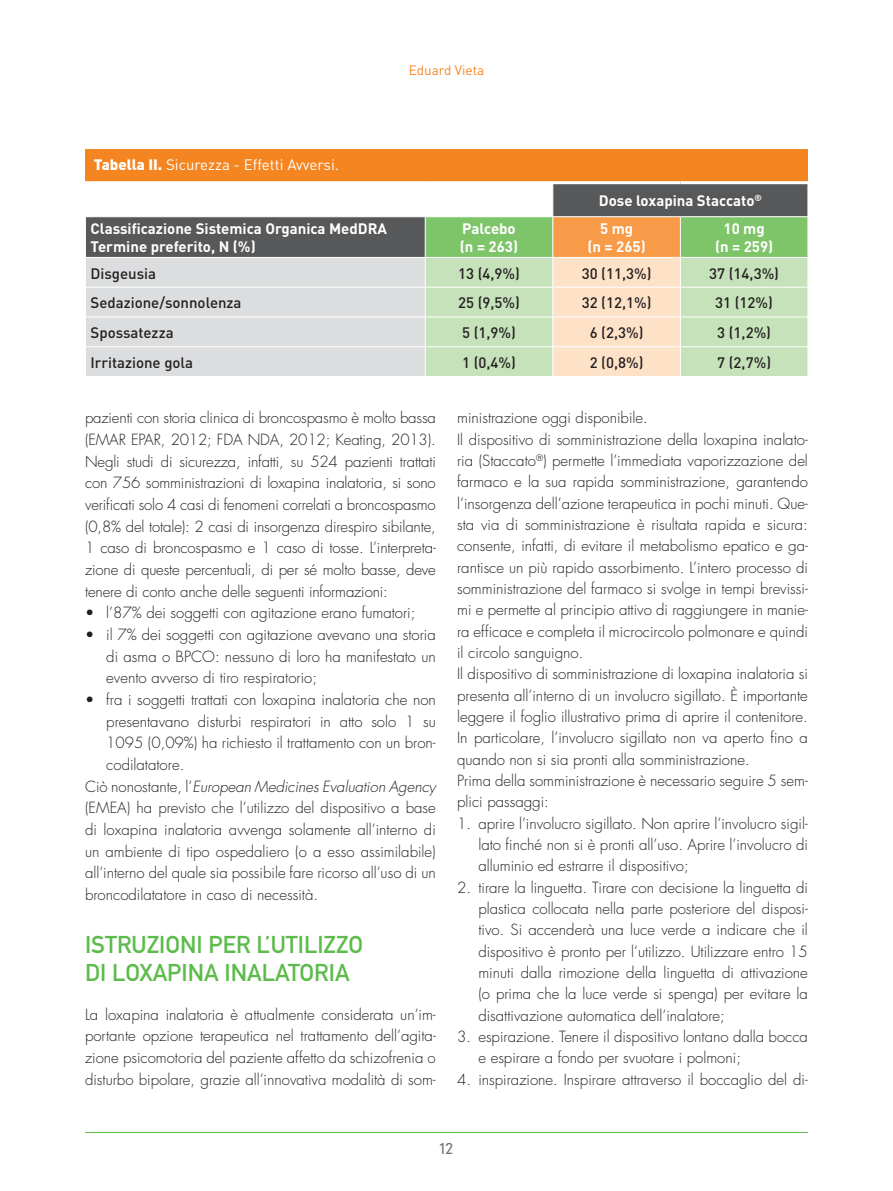
<style>
.page{position:relative;width:893px;height:1191px;background:#fff}
.page>*{position:absolute;margin:0;border:0;box-sizing:border-box;transform-origin:0 0}
.t1{font:24px/27.6px "DIN Mittelschrift Std";color:#5cbb4b}
.t2{font:300 15px/21.3px "Futura Std";color:#231f20;text-align:justify}
.t3{font:500 15px "DIN";color:#231f20}
.t4{font:700 15px/18px "DIN";color:#fff}
.t5{font:italic 300 15px "Futura Std";color:#231f20}
.t6{font:15px "DIN";color:#fff}
.t7{font:300 15px "DIN Neuzeit Grotesk Std";color:#6c6d70}
.t8{font:13.5px "DIN";color:#f58520}
.s1{font-weight:900}
.s2{font-style:normal}
</style>
<div class="page">
<hr style="left:85px;top:1132px;width:723px;height:1px;background:#5cbb4b">
<div style="left:85px;top:149px;width:723px;height:34px;background:#f58520"></div>
<div style="left:553px;top:184px;width:254px;height:32px;background:#57585a"></div>
<hr style="left:85px;top:181px;width:340px;height:3px;background:#fff">
<hr style="left:425px;top:181px;width:128px;height:3px;background:#fff">
<hr style="left:553px;top:181px;width:127px;height:3px;background:#fff">
<hr style="left:680px;top:181px;width:128px;height:3px;background:#fff">
<svg style="left:85px;top:217px;width:723px;height:159px;background:#c5cbb3"></svg>
<p class="t6" style="left:94px;top:155px;width:246px"><span class="s1">Tabella II.</span> Sicurezza - Effetti Avversi.</p>
<p class="t8" style="left:409px;top:61px;width:77px">Eduard Vieta</p>
<p class="t4" style="left:599px;top:191px;width:165px">Dose loxapina Staccato<sup>®</sup></p>
<p class="t4" style="left:91px;top:219px;width:298px">Classificazione Sistemica Organica MedDRA<br>Termine preferito, N (%)</p>
<p class="t4" style="left:460px;top:219px;width:60px">Palcebo (n = 263)</p>
<p class="t4" style="left:587px;top:219px;width:60px;text-align:center">5 mg<br>(n = 265)</p>
<p class="t4" style="left:715px;top:219px;width:60px;text-align:center">10 mg (n = 259)</p>
<p class="t3" style="left:91px;top:263px;width:67px">Disgeusia</p>
<p class="t3" style="left:458px;top:263px;width:63px">13 (4,9%)</p>
<p class="t3" style="left:582px;top:263px;width:71px">30 (11,3%)</p>
<p class="t3" style="left:709px;top:263px;width:71px">37 (14,3%)</p>
<p class="t3" style="left:91px;top:293px;width:153px">Sedazione/sonnolenza</p>
<p class="t3" style="left:458px;top:293px;width:63px">25 (9,5%)</p>
<p class="t3" style="left:582px;top:293px;width:71px">32 (12,1%)</p>
<p class="t3" style="left:715px;top:293px;width:59px">31 (12%)</p>
<p class="t3" style="left:91px;top:323px;width:85px">Spossatezza</p>
<p class="t3" style="left:462px;top:323px;width:55px">5 (1,9%)</p>
<p class="t3" style="left:590px;top:323px;width:55px">6 (2,3%)</p>
<p class="t3" style="left:717px;top:323px;width:55px">3 (1,2%)</p>
<p class="t3" style="left:91px;top:353px;width:104px">Irritazione gola</p>
<p class="t3" style="left:462px;top:353px;width:55px">1 (0,4%)</p>
<p class="t3" style="left:590px;top:353px;width:55px">2 (0,8%)</p>
<p class="t3" style="left:717px;top:353px;width:55px">7 (2,7%)</p>
<p class="t2" style="left:85px;top:407px;width:352px">pazienti con storia clinica di broncospasmo è molto bassa (EMAR EPAR, 2012; FDA NDA, 2012; Keating, 2013).<br>Negli studi di sicurezza, infatti, su 524 pazienti trattati con 756 somministrazioni di loxapina inalatoria, si sono verificati solo 4 casi di fenomeni correlati a broncospasmo (0,8% del totale): 2 casi di insorgenza direspiro sibilante, 1 caso di broncospasmo e 1 caso di tosse. L’interpreta&shy;zione di queste percentuali, di per sé molto basse, deve tenere di conto anche delle seguenti informazioni:</p>
<p class="t2" style="left:85px;top:602px;width:332px">• l’87% dei soggetti con agitazione erano fumatori;</p>
<p class="t2" style="left:106px;top:624px;width:331px;text-indent:-21px">• il 7% dei soggetti con agitazione avevano una storia di asma o BPCO: nessuno di loro ha manifestato un evento avverso di tiro respiratorio;</p>
<p class="t2" style="left:85px;top:689px;width:352px">• fra i soggetti trattati con loxapina inalatoria che non</p>
<p class="t2" style="left:106px;top:711px;width:331px">presentavano disturbi respiratori in atto solo 1 su</p>
<p class="t2" style="left:106px;top:732px;width:331px">1095 (0,09%) ha richiesto il trattamento con un bron-</p>
<p class="t2" style="left:106px;top:754px;width:79px">codilatatore.</p>
<p class="t5" style="left:85px;top:777px;width:352px"><span class="s2">Ciò nonostante, l’</span>European Medicines Evaluation Agency</p>
<p class="t2" style="left:85px;top:797px;width:352px">(EMEA) ha previsto che l’utilizzo del dispositivo a base</p>
<p class="t2" style="left:85px;top:819px;width:352px">di loxapina inalatoria avvenga solamente all’interno di</p>
<p class="t2" style="left:85px;top:841px;width:352px">un ambiente di tipo ospedaliero (o a esso assimilabile)</p>
<p class="t2" style="left:85px;top:862px;width:352px">all’interno del quale sia possibile fare ricorso all’uso di un</p>
<p class="t2" style="left:85px;top:884px;width:234px">broncodilatatore in caso di necessità.</p>
<h1 class="t1" style="left:85px;top:931px;width:280px">ISTRUZIONI PER L’UTILIZZO<br>DI LOXAPINA INALATORIA</h1>
<p class="t2" style="left:85px;top:1003px;width:352px">La loxapina inalatoria è attualmente considerata un’im&shy;portante opzione terapeutica nel trattamento dell’agita&shy;zione psicomotoria del paziente affetto da schizofrenia o disturbo bipolare, grazie all’innovativa modalità di som-</p>
<p class="t2" style="left:457px;top:407px;width:352px;text-align:left">ministrazione oggi disponibile.<br>Il dispositivo di somministrazione della loxapina inalato&shy;ria (Staccato<sup>®</sup>) permette l’immediata vaporizzazione del farmaco e la sua rapida somministrazione, garantendo l’insorgenza dell’azione terapeutica in pochi minuti. Que&shy;sta via di somministrazione è risultata rapida e sicura: consente, infatti, di evitare il metabolismo epatico e ga&shy;rantisce un più rapido assorbimento. L’intero processo di somministrazione del farmaco si svolge in tempi brevissi&shy;mi e permette al principio attivo di raggiungere in manie&shy;ra efficace e completa il microcircolo polmonare e quindi il circolo sanguigno.<br>Il dispositivo di somministrazione di loxapina inalatoria si presenta all’interno di un involucro sigillato. È importante leggere il foglio illustrativo prima di aprire il contenitore.<br>In particolare, l’involucro sigillato non va aperto fino a quando non si sia pronti alla somministrazione.<br>Prima della somministrazione è necessario seguire 5 sem&shy;plici passaggi:</p>
<p class="t2" style="left:478px;top:813px;width:331px;text-indent:-21px">1. aprire l’involucro sigillato. Non aprire l’involucro sigil&shy;lato finché non si è pronti all’uso. Aprire l’involucro di alluminio ed estrarre il dispositivo;</p>
<p class="t2" style="left:478px;top:877px;width:331px;text-indent:-21px">2. tirare la linguetta. Tirare con decisione la linguetta di plastica collocata nella parte posteriore del disposi&shy;tivo. Si accenderà una luce verde a indicare che il dispositivo è pronto per l’utilizzo. Utilizzare entro 15 minuti dalla rimozione della linguetta di attivazione (o prima che la luce verde si spenga) per evitare la disattivazione automatica dell’inalatore;</p>
<p class="t2" style="left:478px;top:1026px;width:331px;text-indent:-21px">3. espirazione. Tenere il dispositivo lontano dalla bocca e espirare a fondo per svuotare i polmoni;</p>
<p class="t2" style="left:457px;top:1069px;width:352px">4. inspirazione. Inspirare attraverso il boccaglio del di-</p>
<p class="t7" style="left:440px;top:1139px;width:15px">12</p>
</div>
